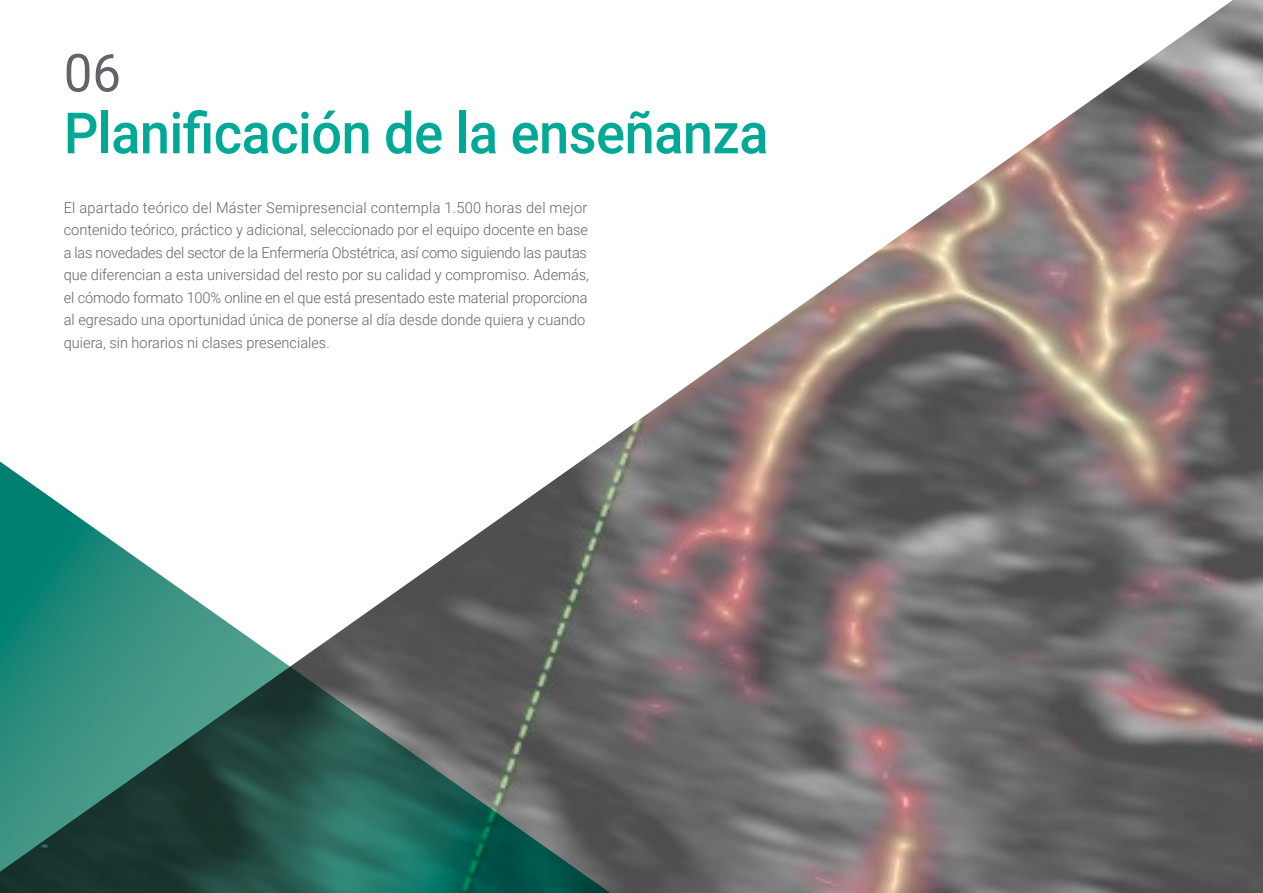
<style>
.page{position:relative;width:1263px;height:893px;background:#fff}
.page>*{position:absolute;margin:0;border:0;box-sizing:border-box;transform-origin:0 0}
.t1{font:500 57px "Roboto";letter-spacing:-.01em;color:#00a996;scale:.95 1}
.t2{font:52.5px "Roboto";color:#61646a}
.t3{font:300 15px/22.5px "Roboto";color:#61646a}
</style>
<div class="page">
<img style="left:602px;top:0;width:661px;height:893px">
<svg style="left:0;top:446px;width:640px;height:447px"></svg>
<h2 class="t2" style="left:64px;top:36px;width:59px">06</h2>
<h1 class="t1" style="left:64px;top:93px;width:743px">Planificación de la enseñanza</h1>
<p class="t3" style="left:64px;top:196px;width:527px">El apartado teórico del Máster Semipresencial contempla 1.500 horas del mejor contenido teórico, práctico y adicional, seleccionado por el equipo docente en base a las novedades del sector de la Enfermería Obstétrica, así como siguiendo las pautas que diferencian a esta universidad del resto por su calidad y compromiso. Además, el cómodo formato 100% online en el que está presentado este material proporciona al egresado una oportunidad única de ponerse al día desde donde quiera y cuando quiera, sin horarios ni clases presenciales.</p>
</div>
